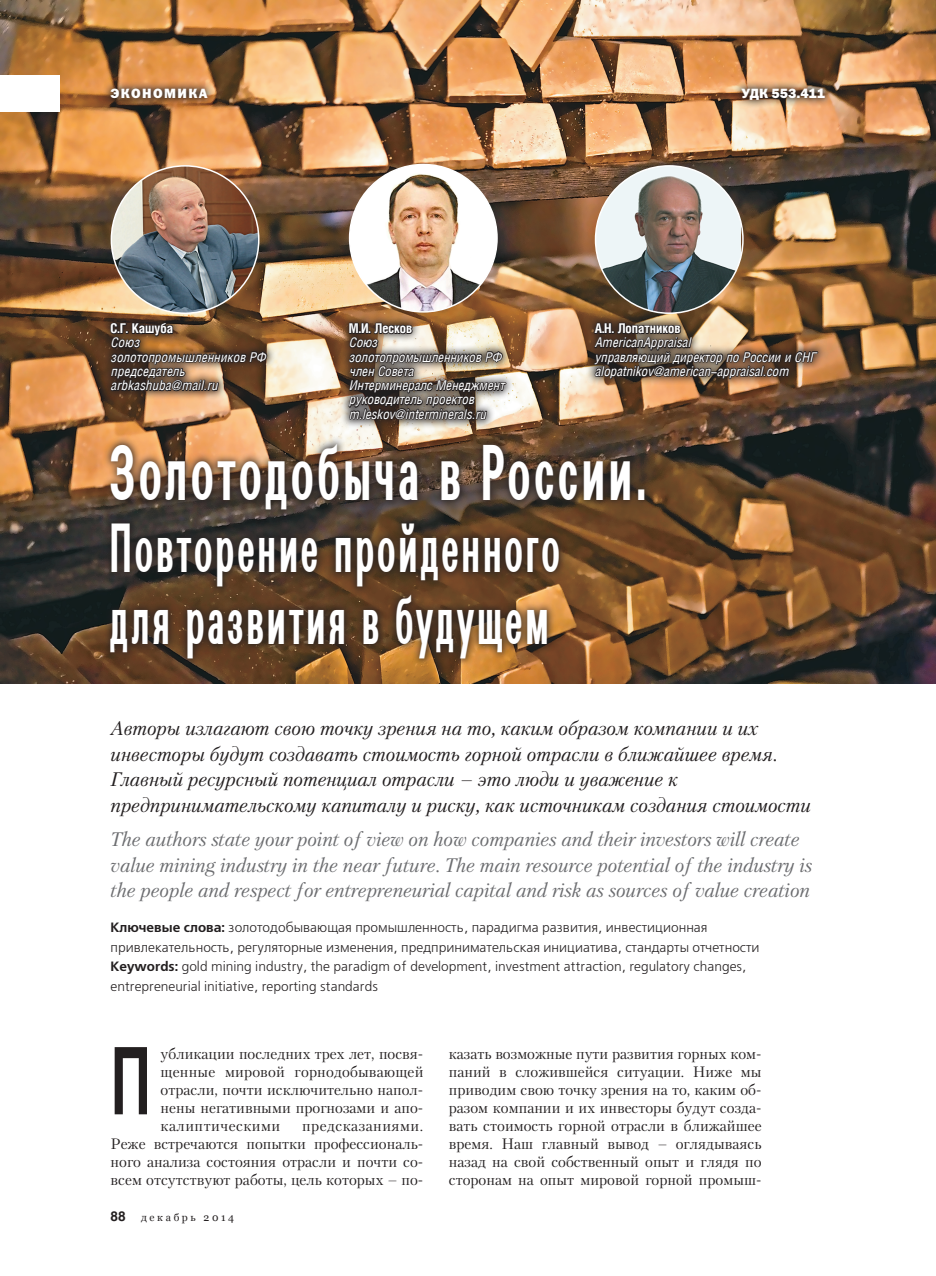
<style>
.page{position:relative;width:936px;height:1276px;background:#fff}
.page>*{position:absolute;margin:0;border:0;box-sizing:border-box;transform-origin:0 0}
.Буквица_О{font:700 96px "Free Set C";color:#231f20;scale:.6 1}
.Заголовок_1{font:800 75px "A Grotic Nr";letter-spacing:.115em;color:#fff;scale:.6 1}
.Заголовок_1__2-я_стр{font:800 66px "A Grotic Nr";letter-spacing:.115em;color:#fff;scale:.55 1}
.Аннотация{font:italic 19.5px/25.5px "Petersburg C";color:#231f20}
.Аннотация_Сер{font:italic 19.5px/25.5px "Petersburg C";color:#6c6d70}
.Текст_Буквица{font:15px/17.9px "Petersburg C";color:#231f20;text-align:justify}
.Ключевые_слова{font:13.5px/19.5px "Free Set C";color:#231f20}
.Автор2{font:italic 13.5px/14.2px "Helios Cond";color:#fff}
.Автор{font:700 13.5px "Helios Cond";color:#fff}
.Колонтитул_правый{font:13.5px "Franklin Gothic Heavy C";color:#fff}
.Колонтитул{font:13.5px "Franklin Gothic Heavy C";letter-spacing:.1em;color:#fff}
.t1{font:700 13.5px "Helvetica";color:#231f20}
.t2{font:10.5px "Georgia";letter-spacing:.25em;color:#231f20}
.s1{font-weight:700}
</style>
<div class="page">
<img style="left:0;top:0;width:935px;height:684px">
<div style="left:102px;top:80px;width:114px;height:28px;background:#231f20;opacity:.8"></div>
<div style="left:102px;top:436px;width:551px;height:232px;background:#231f20;opacity:.8"></div>
<div style="left:0;top:75px;width:59px;height:37px;background:#fff"></div>
<div style="left:732px;top:80px;width:102px;height:29px;background:#231f20;opacity:.8"></div>
<img style="left:111px;top:166px;width:148px;height:147px;border-radius:74px">
<img style="left:349px;top:164px;width:148px;height:148px;border-radius:74px">
<img style="left:595px;top:166px;width:146px;height:147px">
<div style="left:339px;top:313px;width:176px;height:115px;background:#231f20;opacity:.8"></div>
<img style="left:347px;top:309px;width:160px;height:123px">
<div style="left:585px;top:313px;width:242px;height:75px;background:#231f20;opacity:.8"></div>
<img style="left:592px;top:321px;width:227px;height:68px">
<div style="left:101px;top:313px;width:175px;height:87px;background:#231f20;opacity:.8"></div>
<svg style="left:109px;top:321px;width:159px;height:82px;background:#644932"></svg>
<p class="Колонтитул" style="left:111px;top:86px;width:98px">ЭКОНОМИКА</p>
<p class="Колонтитул_правый" style="left:741px;top:86px;width:85px">УДК 553.411</p>
<p class="Автор" style="left:111px;top:321px;width:64px">С.Г. Кашуба</p>
<p class="Автор2" style="left:111px;top:336px;width:157px">Союз золотопромышленников РФ</p>
<p class="Автор2" style="left:111px;top:364px;width:76px">председатель</p>
<p class="Автор2" style="left:111px;top:378px;width:109px">arbkashuba@mail.ru</p>
<p class="Автор" style="left:349px;top:321px;width:65px">М.И. Лесков</p>
<p class="Автор2" style="left:349px;top:336px;width:154px">Союз золотопромышленников РФ</p>
<p class="Автор2" style="left:349px;top:364px;width:66px">член Совета</p>
<p class="Автор2" style="left:349px;top:378px;width:157px">Интерминералс Менеджмент</p>
<p class="Автор2" style="left:349px;top:393px;width:126px">руководитель проектов</p>
<p class="Автор2" style="left:349px;top:407px;width:139px">m.leskov@interminerals.ru</p>
<p class="Автор" style="left:594px;top:321px;width:87px">А.Н. Лопатников</p>
<p class="Автор2" style="left:594px;top:336px;width:97px">AmericanAppraisal</p>
<p class="Автор2" style="left:594px;top:350px;width:222px">управляющий директор по России и СНГ</p>
<p class="Автор2" style="left:594px;top:364px;width:195px">alopatnikov@american-appraisal.com</p>
<p class="Заголовок_1" style="left:111px;top:431px;width:894px">Золотодобыча в России.</p>
<p class="Заголовок_1__2-я_стр" style="left:111px;top:511px;width:817px">Повторение пройденного</p>
<p class="Заголовок_1__2-я_стр" style="left:111px;top:583px;width:796px">для развития в будущем</p>
<p class="Аннотация" style="left:111px;top:716px;width:701px">Авторы излагают свою точку зрения на то, каким образом компании и их инвесторы будут создавать стоимость горной отрасли в ближайшее время.<br>Главный ресурсный потенциал отрасли – это люди и уважение к предпринимательскому капиталу и риску, как источникам создания стоимости</p>
<p class="Аннотация_Сер" style="left:111px;top:826px;width:703px">The authors state your point of view on how companies and their investors will create value mining industry in the near future. The main resource potential of the industry is the people and respect for entrepreneurial capital and risk as sources of value creation</p>
<p class="Ключевые_слова" style="left:111px;top:918px;width:650px"><span class="s1">Ключевые слова:</span> золотодобывающая промышленность, парадигма развития, инвестиционная привлекательность, регуляторные изменения, предпринимательская инициатива, стандарты отчетности</p>
<p class="Ключевые_слова" style="left:111px;top:957px;width:637px"><span class="s1">Keywords:</span> gold mining industry, the paradigm of development, investment attraction, regulatory changes, entrepreneurial initiative, reporting standards</p>
<p class="Буквица_О" style="left:111px;top:1026px;width:69px">П</p>
<p class="Текст_Буквица" style="left:161px;top:1045px;width:264px">убликации последних трех лет, посвя&shy;щенные мировой горнодобывающей отрасли, почти исключительно напол&shy;нены негативными прогнозами и апо&shy;калиптическими</p>
<p class="Текст_Буквица" style="left:111px;top:1116px;width:314px;text-indent:191px">предсказаниями.<br>Реже встречаются попытки профессиональ&shy;ного анализа состояния отрасли и почти со&shy;всем отсутствуют работы, цель которых – по-</p>
<p class="t1" style="left:111px;top:1208px;width:17px">88</p>
<p class="t2" style="left:141px;top:1211px;width:95px">декабрь 2014</p>
<p class="Текст_Буквица" style="left:449px;top:1045px;width:314px">казать возможные пути развития горных ком&shy;паний в сложившейся ситуации. Ниже мы приводим свою точку зрения на то, каким об&shy;разом компании и их инвесторы будут созда&shy;вать стоимость горной отрасли в ближайшее время. Наш главный вывод – оглядываясь назад на свой собственный опыт и глядя по сторонам на опыт мировой горной промыш-</p>
</div>
